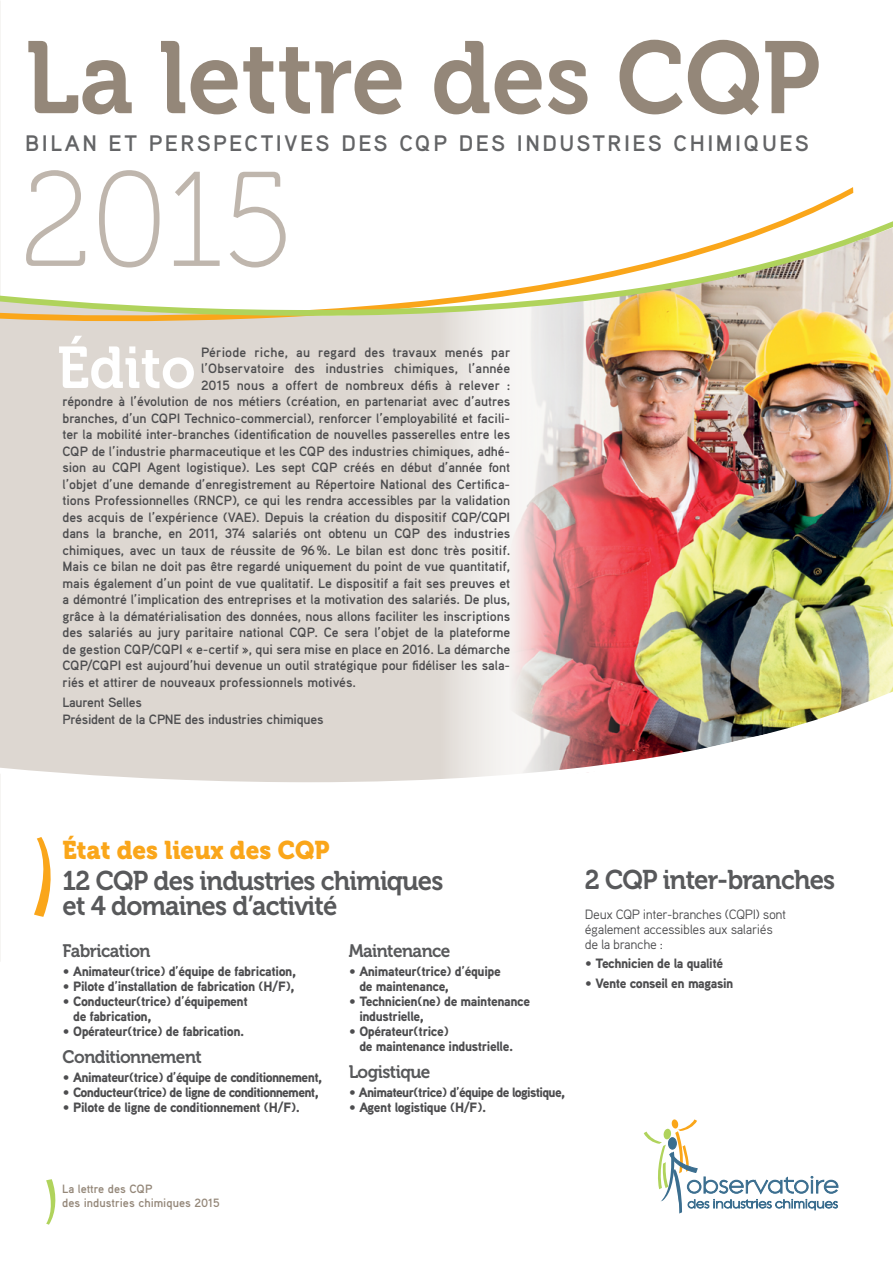
<style>
.page{position:relative;width:893px;height:1263px;background:#fff}
.page>*{position:absolute;margin:0;border:0;box-sizing:border-box;transform-origin:0 0}
.COUV_TITRE-Bold{font:134.55px "Museo 100";color:#bfb6ad;scale:.95 1}
.COUV_TITRE-Bold-2{font:101.7px "Museo 700";color:#948779;scale:.95 1}
.COUV_TITRE-Bold-3{font:58.5px "Museo 700";color:#fff;scale:.95 1}
.COUV_TITRE-Bold-4{font:27px/25.5px "Museo 700";letter-spacing:-.03em;color:#58595b;scale:.95 1}
.COUV_TITRE-Bold-5{font:25.5px "Museo 900";color:#faa61a;scale:.95 1}
.t1{font:700 22.35px "Aaux Pro";letter-spacing:.11em;color:#636466}
.COUV_TITRE-Bold-6{font:18px "Museo 700";letter-spacing:-.03em;color:#58595b;scale:.95 1}
._3_Texte{font:700 13.5px "Aaux Pro";letter-spacing:-.005em;color:#4d4d4f}
._3_Texte-2{font:900 13.5px/15px "Aaux Pro";letter-spacing:-.03em;color:#4d4d4f}
._3_Texte-3{font:900 13.5px "Aaux Pro";letter-spacing:-.05em;color:#4d4d4f}
._3_Texte-4{font:13.5px/15px "Aaux Pro";letter-spacing:-.03em;color:#4d4d4f}
.Pajination_Titre_GAB{font:700 12px "Aaux Pro";color:#948779}
</style>
<div class="page">
<img style="left:0;top:316px;width:893px;height:371px">
<svg style="left:0;top:187px;width:853px;height:135px"></svg>
<svg style="left:0;top:217px;width:893px;height:99px"></svg>
<svg style="left:34px;top:837px;width:17px;height:80px"></svg>
<img style="left:0;top:687px;width:893px;height:101px">
<svg style="left:644px;top:1119px;width:194px;height:95px"></svg>
<svg style="left:46px;top:1179px;width:10px;height:46px"></svg>
<p class="COUV_TITRE-Bold-2" style="left:25px;top:21px;width:839px">La lettre des CQP</p>
<p class="t1" style="left:25px;top:129px;width:785px">BILAN ET PERSPECTIVES DES CQP DES INDUSTRIES CHIMIQUES</p>
<p class="COUV_TITRE-Bold" style="left:20px;top:148px;width:290px">2015</p>
<p class="COUV_TITRE-Bold-3" style="left:57px;top:335px;width:147px">Édito</p>
<p class="_3_Texte" style="left:201px;top:343px;width:311px">Période riche, au regard des travaux menés par</p>
<p class="_3_Texte" style="left:201px;top:360px;width:311px">l’Observatoire des industries chimiques, l’année</p>
<p class="_3_Texte" style="left:201px;top:376px;width:311px">2015 nous a offert de nombreux défis à relever :</p>
<p class="_3_Texte" style="left:63px;top:393px;width:449px">répondre à l’évolution de nos métiers (création, en partenariat avec d’autres</p>
<p class="_3_Texte" style="left:63px;top:409px;width:449px">branches, d’un CQPI Technico-commercial), renforcer l’employabilité et facili-</p>
<p class="_3_Texte" style="left:63px;top:426px;width:449px">ter la mobilité inter-branches (identification de nouvelles passerelles entre les</p>
<p class="_3_Texte" style="left:63px;top:442px;width:449px">CQP de l’industrie pharmaceutique et les CQP des industries chimiques, adhé-</p>
<p class="_3_Texte" style="left:63px;top:459px;width:449px">sion au CQPI Agent logistique). Les sept CQP créés en début d’année font</p>
<p class="_3_Texte" style="left:63px;top:475px;width:449px">l’objet d’une demande d’enregistrement au Répertoire National des Certifica-</p>
<p class="_3_Texte" style="left:63px;top:492px;width:449px">tions Professionnelles (RNCP), ce qui les rendra accessibles par la validation</p>
<p class="_3_Texte" style="left:63px;top:508px;width:449px">des acquis de l’expérience (VAE). Depuis la création du dispositif CQP/CQPI</p>
<p class="_3_Texte" style="left:63px;top:525px;width:449px">dans la branche, en 2011, 374 salariés ont obtenu un CQP des industries</p>
<p class="_3_Texte" style="left:63px;top:541px;width:449px">chimiques, avec un taux de réussite de 96%. Le bilan est donc très positif.</p>
<p class="_3_Texte" style="left:63px;top:558px;width:449px">Mais ce bilan ne doit pas être regardé uniquement du point de vue quantitatif,</p>
<p class="_3_Texte" style="left:63px;top:574px;width:449px">mais également d’un point de vue qualitatif. Le dispositif a fait ses preuves et</p>
<p class="_3_Texte" style="left:63px;top:591px;width:449px">a démontré l’implication des entreprises et la motivation des salariés. De plus,</p>
<p class="_3_Texte" style="left:63px;top:607px;width:449px">grâce à la dématérialisation des données, nous allons faciliter les inscriptions</p>
<p class="_3_Texte" style="left:63px;top:624px;width:449px">des salariés au jury paritaire national CQP. Ce sera l’objet de la plateforme</p>
<p class="_3_Texte" style="left:63px;top:640px;width:449px">de gestion CQP/CQPI « e-certif », qui sera mise en place en 2016. La démarche</p>
<p class="_3_Texte" style="left:63px;top:657px;width:449px">CQP/CQPI est aujourd’hui devenue un outil stratégique pour fidéliser les sala-</p>
<p class="_3_Texte" style="left:63px;top:673px;width:295px">riés et attirer de nouveaux professionnels motivés.</p>
<p class="_3_Texte" style="left:63px;top:694px;width:81px">Laurent Selles</p>
<p class="_3_Texte" style="left:63px;top:710px;width:262px">Président de la CPNE des industries chimiques</p>
<p class="COUV_TITRE-Bold-5" style="left:63px;top:835px;width:283px">État des lieux des CQP</p>
<p class="COUV_TITRE-Bold-4" style="left:63px;top:868px;width:402px">12 CQP des industries chimiques et 4 domaines d’activité</p>
<p class="COUV_TITRE-Bold-4" style="left:585px;top:868px;width:265px">2 CQP inter-branches</p>
<p class="_3_Texte-4" style="left:585px;top:906px;width:203px">Deux CQP inter-branches (CQPI) sont également accessibles aux salariés de la branche :</p>
<p class="_3_Texte-2" style="left:585px;top:956px;width:140px">• Technicien de la qualité</p>
<p class="_3_Texte-2" style="left:585px;top:975px;width:150px">• Vente conseil en magasin</p>
<p class="COUV_TITRE-Bold-6" style="left:63px;top:941px;width:94px">Fabrication</p>
<p class="_3_Texte-2" style="left:63px;top:963px;width:235px">• Animateur(trice) d’équipe de fabrication,</p>
<p class="_3_Texte-2" style="left:63px;top:978px;width:233px">• Pilote d’installation de fabrication (H/F),</p>
<p class="_3_Texte-2" style="left:73px;top:993px;width:176px;text-indent:-11px">• Conducteur(trice) d’équipement de fabrication,</p>
<p class="_3_Texte-2" style="left:63px;top:1023px;width:183px">• Opérateur(trice) de fabrication.</p>
<p class="COUV_TITRE-Bold-6" style="left:63px;top:1046px;width:148px">Conditionnement</p>
<p class="_3_Texte-2" style="left:63px;top:1069px;width:261px">• Animateur(trice) d’équipe de conditionnement,</p>
<p class="_3_Texte-3" style="left:63px;top:1084px;width:258px">• Conducteur(trice) de ligne de conditionnement,</p>
<p class="_3_Texte-2" style="left:63px;top:1099px;width:239px">• Pilote de ligne de conditionnement (H/F).</p>
<p class="COUV_TITRE-Bold-6" style="left:349px;top:941px;width:109px">Maintenance</p>
<p class="_3_Texte-2" style="left:359px;top:963px;width:143px;text-indent:-11px">• Animateur(trice) d’équipe de maintenance,</p>
<p class="_3_Texte-2" style="left:359px;top:993px;width:172px;text-indent:-11px">• Technicien(ne) de maintenance industrielle,</p>
<p class="_3_Texte-2" style="left:359px;top:1023px;width:155px;text-indent:-11px">• Opérateur(trice)<br>de maintenance industrielle.</p>
<p class="COUV_TITRE-Bold-6" style="left:349px;top:1061px;width:88px">Logistique</p>
<p class="_3_Texte-3" style="left:349px;top:1084px;width:218px">• Animateur(trice) d’équipe de logistique,</p>
<p class="_3_Texte-2" style="left:349px;top:1099px;width:139px">• Agent logistique (H/F).</p>
<p class="Pajination_Titre_GAB" style="left:62px;top:1181px;width:92px">La lettre des CQP</p>
<p class="Pajination_Titre_GAB" style="left:62px;top:1195px;width:159px">des industries chimiques 2015</p>
</div>
